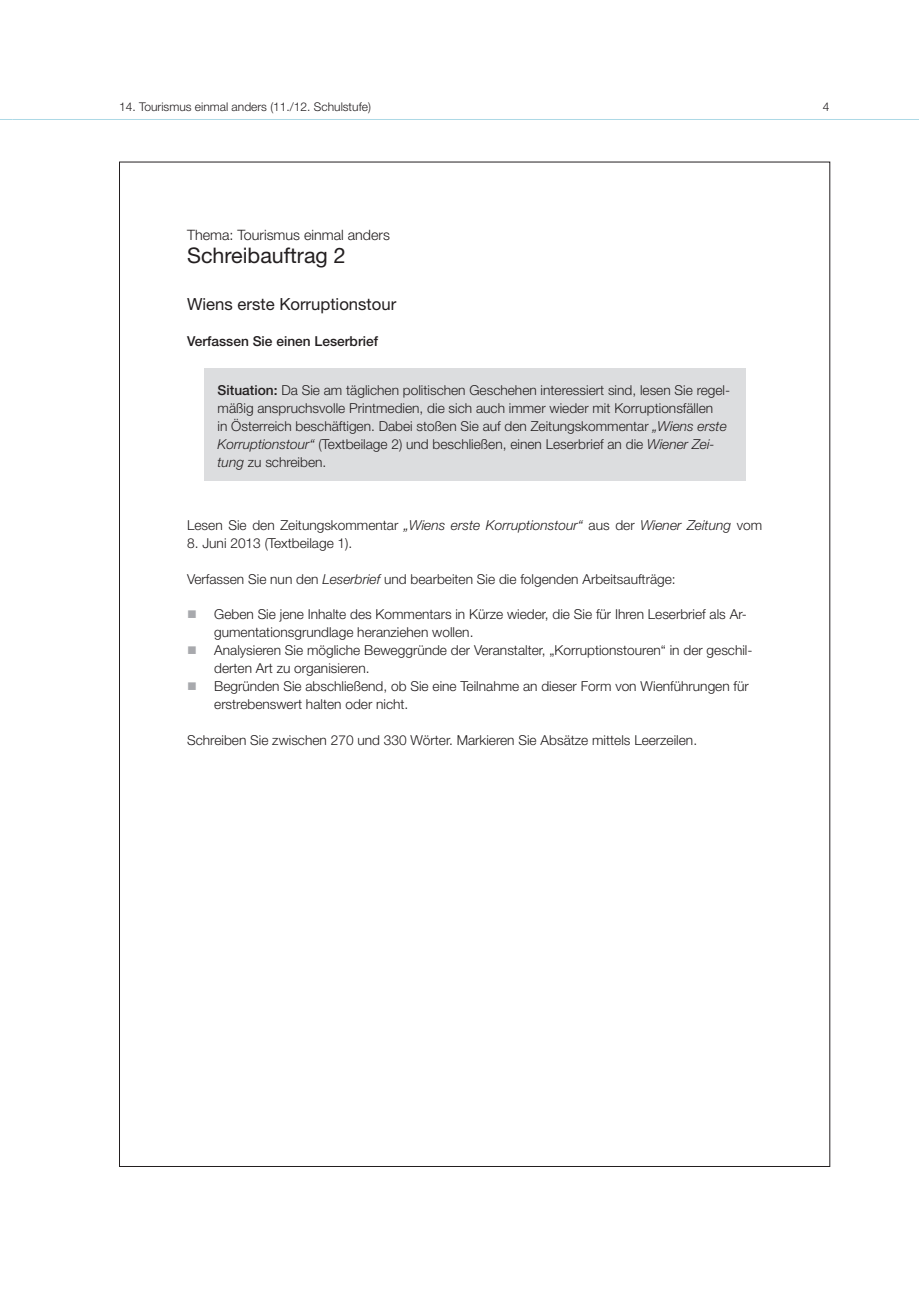
<style>
.page{position:relative;width:919px;height:1289px;background:#fff}
.page>*{position:absolute;margin:0;border:0;box-sizing:border-box;transform-origin:0 0}
.t1{font:21.45px "Helvetica Neue LT Std";color:#231f20}
.t2{font:16.65px "Helvetica Neue LT Std";color:#231f20}
.t3{font:300 14.25px "Helvetica Neue LT Std";color:#231f20}
.t4{font:300 13.65px/17.9px "Helvetica Neue LT Std";color:#231f20}
.t5{font:italic 300 13.65px "Helvetica Neue LT Std";color:#231f20}
.t6{font:500 13.65px "Helvetica Neue LT Std";color:#231f20}
.t7{font:300 12px "Helvetica Neue LT Std";color:#231f20}
.s1{font-weight:500}
.s2{font-style:italic}
.s3{font-style:normal}
.s4{color:#a8a9ad}
</style>
<div class="page">
<svg style="left:0;top:119px;width:13px;height:1px"></svg>
<hr style="left:13px;top:119px;width:905px;height:1px;background:#add9e6">
<div style="left:204px;top:369px;width:541px;height:112px;background:#dcdddf"></div>
<p class="t7" style="left:119px;top:99px;width:253px">14. Tourismus einmal anders (11./12. Schulstufe)</p>
<p class="t7" style="left:822px;top:99px;width:8px">4</p>
<p class="t3" style="left:187px;top:226px;width:204px">Thema: Tourismus einmal anders</p>
<h1 class="t1" style="left:187px;top:242px;width:160px">Schreibauftrag 2</h1>
<p class="t2" style="left:187px;top:294px;width:211px">Wiens erste Korruptionstour</p>
<p class="t6" style="left:187px;top:333px;width:192px">Verfassen Sie einen Leserbrief</p>
<p class="t4" style="left:217px;top:381px;width:514px"><span class="s1">Situation:</span> Da Sie am täglichen politischen Geschehen interessiert sind, lesen Sie regel&shy;mäßig anspruchsvolle Printmedien, die sich auch immer wieder mit Korruptionsfällen<br>in Österreich beschäftigen. Dabei stoßen Sie auf den Zeitungskommentar <span class="s2">„Wiens erste Korruptionstour“</span> (Textbeilage 2) und beschließen, einen Leserbrief an die <span class="s2">Wiener Zei&shy;tung</span> zu schreiben.</p>
<p class="t5" style="left:187px;top:517px;width:576px"><span class="s3">Lesen Sie den Zeitungskommentar</span> „Wiens erste Korruptionstour“ <span class="s3">aus der</span> Wiener Zeitung <span class="s3">vom</span></p>
<p class="t4" style="left:187px;top:534px;width:167px">8. Juni 2013 (Textbeilage 1).</p>
<p class="t4" style="left:187px;top:569px;width:490px">Verfassen Sie nun den <span class="s2">Leserbrief</span> und bearbeiten Sie die folgenden Arbeitsaufträge:</p>
<p class="t4" style="left:214px;top:605px;width:534px;text-indent:-27px"><span class="s4">■</span> Geben Sie jene Inhalte des Kommentars in Kürze wieder, die Sie für Ihren Leserbrief als Ar&shy;gumentationsgrundlage heranziehen wollen.</p>
<p class="t4" style="left:214px;top:641px;width:540px;text-indent:-27px"><span class="s4">■</span> Analysieren Sie mögliche Beweggründe der Veranstalter, „Korruptionstouren“ in der geschil&shy;derten Art zu organisieren.</p>
<p class="t4" style="left:214px;top:677px;width:536px;text-indent:-27px"><span class="s4">■</span> Begründen Sie abschließend, ob Sie eine Teilnahme an dieser Form von Wienführungen für erstrebenswert halten oder nicht.</p>
<p class="t4" style="left:187px;top:730px;width:511px">Schreiben Sie zwischen 270 und 330 Wörter. Markieren Sie Absätze mittels Leerzeilen.</p>
</div>
